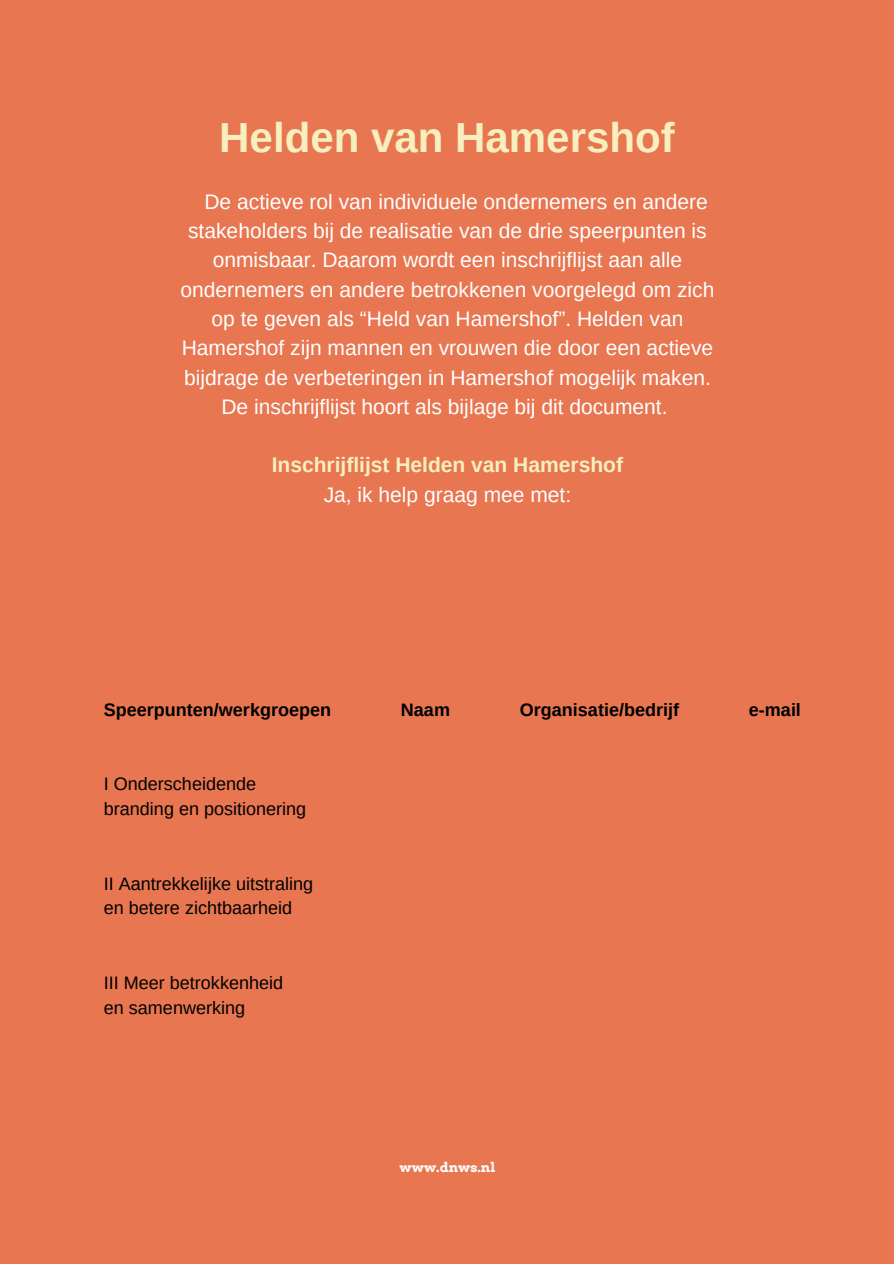
<style>
.page{position:relative;width:894px;height:1264px;background:#fff}
.page>*{position:absolute;margin:0;border:0;box-sizing:border-box;transform-origin:0 0}
.t1{font:700 42px "Arimo";color:#f8efbf}
.t2{font:21px "Arimo";color:#fff}
.t3{font:700 21px "Arimo";color:#f8efbf}
.t4{font:18px/24.8px "Arimo";color:#000}
.t5{font:700 18px "Arimo";color:#000}
.t6{font:700 13.2px "Arvo";color:#fff}
</style>
<div class="page">
<div style="left:0;top:0;width:893px;height:1263px;background:#e77651"></div>
<h1 class="t1" style="left:219px;top:114px;width:457px">Helden van Hamershof</h1>
<p class="t2" style="left:204px;top:190px;width:505px">De actieve rol van individuele ondernemers en andere</p>
<p class="t2" style="left:188px;top:219px;width:520px">stakeholders bij de realisatie van de drie speerpunten is</p>
<p class="t2" style="left:213px;top:248px;width:471px">onmisbaar. Daarom wordt een inschrijflijst aan alle</p>
<p class="t2" style="left:180px;top:278px;width:535px">ondernemers en andere betrokkenen voorgelegd om zich</p>
<p class="t2" style="left:211px;top:307px;width:473px">op te geven als “Held van Hamershof”. Helden van</p>
<p class="t2" style="left:182px;top:336px;width:533px">Hamershof zijn mannen en vrouwen die door een actieve</p>
<p class="t2" style="left:184px;top:365px;width:528px">bijdrage de verbeteringen in Hamershof mogelijk maken.</p>
<p class="t2" style="left:221px;top:395px;width:447px">De inschrijflijst hoort als bijlage bij dit document.</p>
<p class="t3" style="left:271px;top:453px;width:353px">Inschrijflijst Helden van Hamershof</p>
<p class="t2" style="left:323px;top:482px;width:249px">Ja, ik help graag mee met:</p>
<p class="t5" style="left:104px;top:699px;width:229px">Speerpunten/werkgroepen</p>
<p class="t5" style="left:401px;top:699px;width:51px">Naam</p>
<p class="t5" style="left:519px;top:699px;width:160px">Organisatie/bedrijf</p>
<p class="t5" style="left:748px;top:699px;width:54px">e-mail</p>
<p class="t4" style="left:104px;top:771px;width:204px">I Onderscheidende branding en positionering</p>
<p class="t4" style="left:104px;top:871px;width:211px">II Aantrekkelijke uitstraling en betere zichtbaarheid</p>
<p class="t4" style="left:104px;top:970px;width:181px">III Meer betrokkenheid en samenwerking</p>
<p class="t6" style="left:399px;top:1158px;width:97px">www.dnws.nl</p>
</div>
